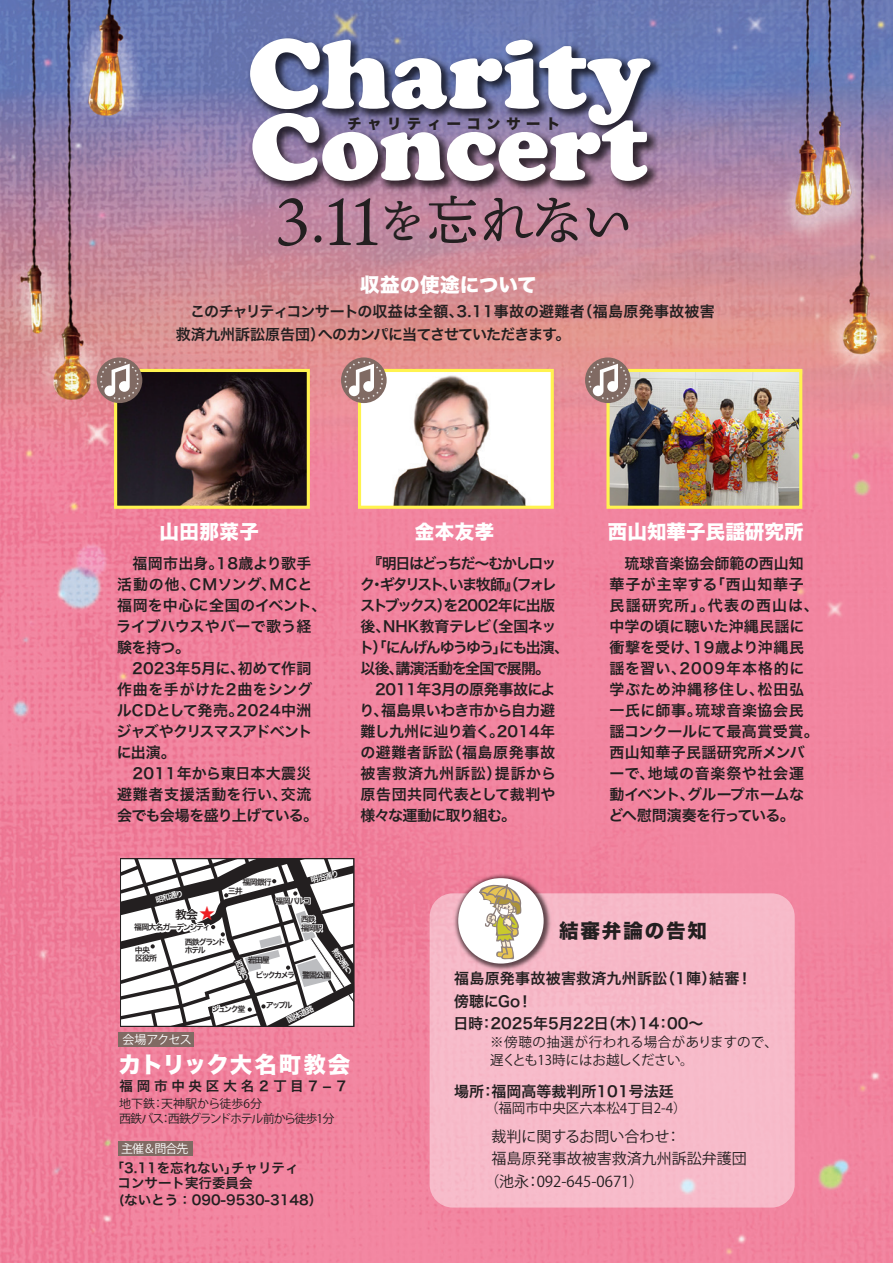
<style>
.page{position:relative;width:893px;height:1263px;background:#fff}
.page>*{position:absolute;margin:0;border:0;box-sizing:border-box;transform-origin:0 0}
.t1{font:900 102px "Cooper";color:#fff}
.t2{font:900 97.95px "Cooper";color:#fff}
.t3{font:66.15px "Ten Mincho";color:#231f20}
.t4{font:22.5px "Hira Kaku Std N W8";letter-spacing:.045em;color:#fff}
.t5{font:19.5px "Hira Kaku Std N W8";letter-spacing:.01em;color:#fff}
.t6{font:19.5px "Hira Kaku Std N W8";letter-spacing:.1em;color:#231f20}
.t7{font:15px/21px "Hiragino Sans W6";color:#231f20}
.t8{font:15px/21px "Hiragino Sans W6";letter-spacing:-.05em;color:#231f20}
.t9{font:15px/21px "Hiragino Sans W6";letter-spacing:.02em;color:#231f20}
.t10{font:15px "Koz Go Pr 6 N";color:#231f20}
.t11{font:14.1px "Hira Kaku Std N W8";letter-spacing:.4em;color:#231f20}
.t12{font:13.5px/18px "Koz Go Pr 6 N";color:#231f20}
.t13{font:13.5px/15px "Hiragino Sans W6";color:#231f20}
.t14{font:13.5px "Hiragino Sans W6";letter-spacing:.28em;color:#231f20}
.t15{font:12px/15px "Koz Go Pr 6 N";letter-spacing:-.075em;color:#231f20}
.t16{font:12px "Koz Go Pr 6 N";letter-spacing:-.075em;color:#fff}
.t17{font:11.85px "Hiragino Sans W6";color:#231f20}
.t18{font:7.95px/7.9px "Hiragino Sans W6";letter-spacing:-.13em;color:#231f20}
.t19{font:7.95px/7.1px "Hiragino Sans W6";color:#fff;text-align:justify}
.t20{font:7.95px/15.6px "Hiragino Sans W6";letter-spacing:-.195em;color:#231f20}
.t21{font:7.95px/7.9px "Hiragino Sans W6";letter-spacing:-.16em;color:#231f20}
.s1{font-size:57.9px}
.s2{font-size:47.25px}
.s3{font-size:53.25px}
.s4{font-size:55.8px}
.s5{font-size:15.3px;color:#ee1d23}
</style>
<div class="page">
<img style="left:0;top:0;width:893px;height:1263px">
<img style="left:610px;top:373px;width:188px;height:132px">
<img style="left:362px;top:373px;width:188px;height:132px">
<img style="left:118px;top:373px;width:188px;height:132px">
<div style="left:606px;top:369px;width:196px;height:140px;border:3px solid #fff34f"></div>
<div style="left:358px;top:369px;width:196px;height:140px;border:3px solid #fff34f"></div>
<div style="left:114px;top:369px;width:196px;height:140px;border:3px solid #fff34f"></div>
<div style="left:585px;top:357px;width:46px;height:46px;background:#806a63;border-radius:50%"></div>
<svg style="left:588px;top:361px;width:39px;height:39px"></svg>
<div style="left:341px;top:357px;width:46px;height:46px;background:#806a63;border-radius:50%"></div>
<svg style="left:344px;top:361px;width:39px;height:39px"></svg>
<div style="left:97px;top:357px;width:45px;height:46px;background:#806a63;border-radius:50%"></div>
<svg style="left:100px;top:361px;width:39px;height:39px"></svg>
<img style="left:196px;top:0;width:516px;height:264px">
<div style="left:119px;top:1032px;width:75px;height:15px;background:#806a63"></div>
<div style="left:118px;top:1141px;width:75px;height:15px;background:#806a63"></div>
<div style="left:430px;top:893px;width:365px;height:314px;background:#f7bac9;border-radius:23px"></div>
<img style="left:403px;top:822px;width:199px;height:200px">
<div style="left:458px;top:878px;width:86px;height:85px;background:#fff;border-radius:50%"></div>
<svg style="left:479px;top:884px;width:43px;height:76px"></svg>
<svg style="left:120px;top:858px;width:237px;height:168px"></svg>
<h1 class="t1" style="left:248px;top:14px;width:404px">Charity</h1>
<h2 class="t2" style="left:250px;top:90px;width:399px">Concert</h2>
<h3 class="t3" style="left:275px;top:183px;width:362px">3<span class="s1">.</span>11<span class="s2">を</span><span class="s3">忘</span><span class="s4">れない</span></h3>
<p class="t11" style="left:348px;top:116px;width:214px">チャリティーコンサート</p>
<h3 class="t5" style="left:360px;top:274px;width:178px">収益の使途について</h3>
<p class="t7" style="left:176px;top:300px;width:541px;line-height:22.5px">　このチャリティコンサートの収益は全額、3.11事故の避難者（福島原発事故被害救済九州訴訟原告団）へのカンパに当てさせていただきます。</p>
<h3 class="t5" style="left:160px;top:521px;width:101px">山田那菜子</h3>
<h3 class="t5" style="left:415px;top:521px;width:81px">金本友孝</h3>
<h3 class="t5" style="left:608px;top:521px;width:197px">西山知華子民謡研究所</h3>
<p class="t7" style="left:116px;top:552px;width:212px">　福岡市出身。18歳より歌手活動の他、CMソング、MCと福岡を中心に全国のイベント、ライブハウスやバーで歌う経験を持つ。<br>　2023年5月に、初めて作詞作曲を手がけた2曲をシングルCDとして発売。2024中洲ジャズやクリスマスアドベントに出演。<br>　2011年から東日本大震災避難者支援活動を行い、交流会でも会場を盛り上げている。</p>
<p class="t8" style="left:359px;top:552px;width:212px">　『明日はどっちだ～むかしロック・ギタリスト、いま牧師』（フォレストブックス）を2002年に出版後、NHK教育テレビ（全国ネット）「にんげんゆうゆう」にも出演、以後、講演活動を全国で展開。　2011年3月の原発事故により、福島県いわき市から自力避難し九州に辿り着く。2014年の避難者訴訟（福島原発事故被害救済九州訴訟）提訴から原告団共同代表として裁判や様々な運動に取り組む。</p>
<p class="t9" style="left:608px;top:552px;width:212px">　琉球音楽協会師範の西山知華子が主宰する「西山知華子民謡研究所」。代表の西山は、中学の頃に聴いた沖縄民謡に衝撃を受け、19歳より沖縄民謡を習い、2009年本格的に学ぶため沖縄移住し、松田弘一氏に師事。琉球音楽協会民謡コンクールにて最高賞受賞。西山知華子民謡研究所メンバーで、地域の音楽祭や社会運動イベント、グループホームなどへ慰問演奏を行っている。</p>
<p class="t19" style="left:310px;top:876px;width:30px;rotate:-14deg">明治通り</p>
<p class="t18" style="left:228px;top:877px;width:46px;line-height:8.7px;text-indent:15px">福岡銀行三井</p>
<p class="t19" style="left:155px;top:896px;width:30px;rotate:-14deg">昭和通り</p>
<p class="t18" style="left:276px;top:896px;width:37px">福岡パルコ</p>
<p class="t17" style="left:175px;top:904px;width:41px">教会<span class="s5">★</span></p>
<p class="t18" style="left:301px;top:914px;width:24px;line-height:9px">西鉄福岡駅</p>
<p class="t18" style="left:302px;top:970px;width:31px">警固公園</p>
<p class="t18" style="left:134px;top:923px;width:78px">福岡大名ガーデンシティ</p>
<p class="t21" style="left:185px;top:937px;width:43px">西鉄グランドホテル</p>
<p class="t18" style="left:135px;top:945px;width:24px">中央区役所</p>
<p class="t19" style="left:331px;top:952px;width:6px;rotate:-34deg">渡辺通り</p>
<p class="t20" style="left:256px;top:952px;width:41px;text-indent:-8px">岩田屋<br>ビックカメラ</p>
<p class="t18" style="left:266px;top:1000px;width:28px">アップル</p>
<p class="t19" style="left:285px;top:1017px;width:31px;rotate:-26deg">国体道路</p>
<p class="t18" style="left:212px;top:1005px;width:35px">ジュンク堂</p>
<p class="t16" style="left:122px;top:1033px;width:71px">会場アクセス</p>
<h3 class="t4" style="left:118px;top:1052px;width:233px">カトリック大名町教会</h3>
<p class="t14" style="left:119px;top:1074px;width:230px">福岡市中央区大名２丁目７-７</p>
<p class="t15" style="left:119px;top:1096px;width:217px">地下鉄：天神駅から徒歩6分<br>西鉄バス：西鉄グランドホテル前から徒歩1分</p>
<p class="t16" style="left:121px;top:1141px;width:69px">主催＆問合先</p>
<p class="t13" style="left:118px;top:1160px;width:182px">｢3.11を忘れない｣チャリティコンサート実行委員会</p>
<p class="t13" style="left:118px;top:1192px;width:206px">(ないとう：090-9530-3148）</p>
<h3 class="t6" style="left:559px;top:920px;width:149px">結審弁論の告知</h3>
<p class="t7" style="left:454px;top:967px;width:313px;line-height:22.5px">福島原発事故被害救済九州訴訟（1陣）結審！　傍聴にGo！<br>日時：2025年5月22日（木）14：00～</p>
<p class="t12" style="left:490px;top:1033px;width:289px">※傍聴の抽選が行われる場合がありますので、遅くとも13時にはお越しください。</p>
<p class="t7" style="left:454px;top:1080px;width:221px">場所：福岡高等裁判所101号法廷</p>
<p class="t12" style="left:485px;top:1099px;width:203px">（福岡市中央区六本松4丁目2-4）</p>
<p class="t10" style="left:492px;top:1128px;width:190px">裁判に関するお問い合わせ：</p>
<p class="t10" style="left:492px;top:1150px;width:256px">福島原発事故被害救済九州訴訟弁護団</p>
<p class="t10" style="left:484px;top:1173px;width:161px">（池永：092-645-0671）</p>
</div>
